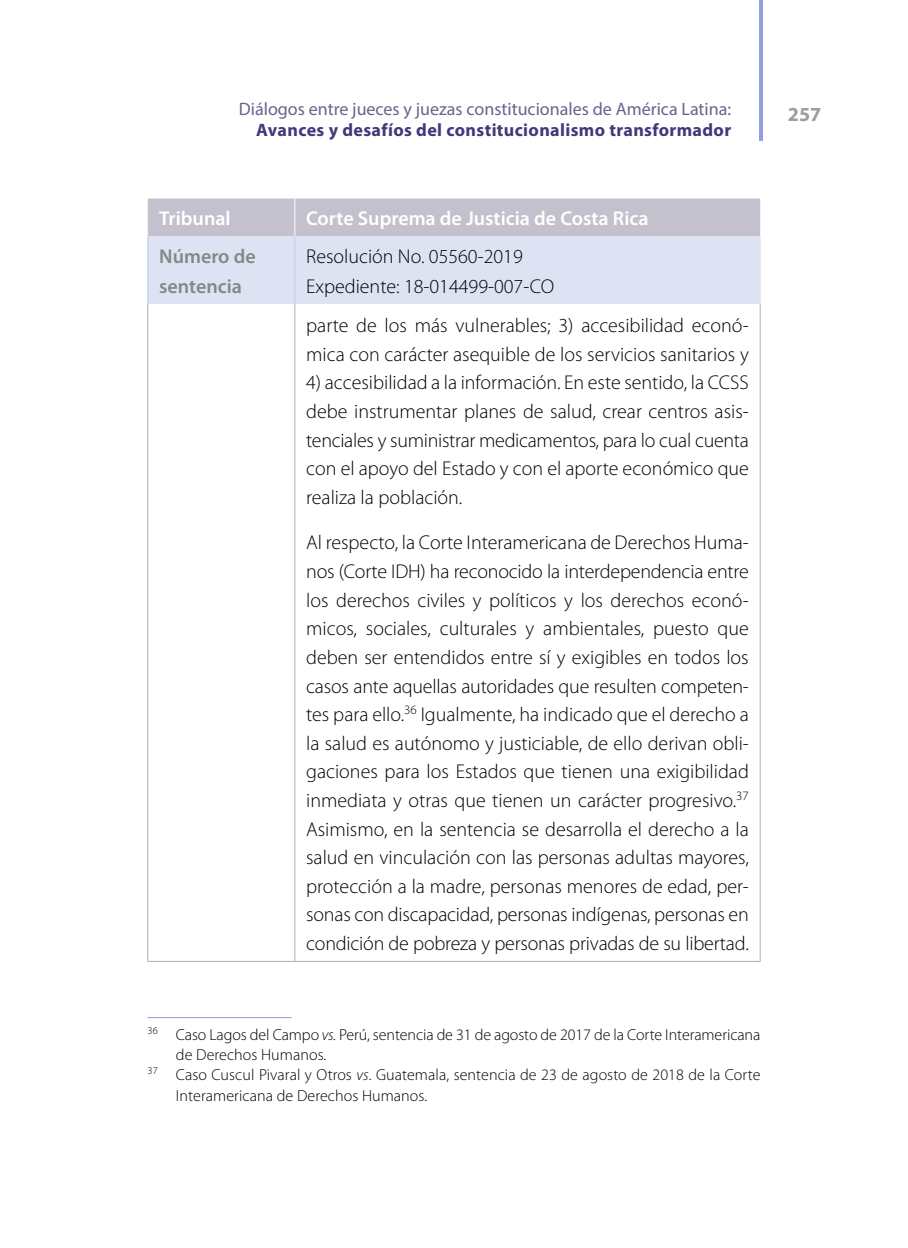
<style>
.page{position:relative;width:908px;height:1248px;background:#fff}
.page>*{position:absolute;margin:0;border:0;box-sizing:border-box;transform-origin:0 0}
.TablaCuerpo{font:300 20px/28.6px "Myriad Pro";color:#000;text-align:justify}
.TablaTitulo2{font:300 20px "Myriad Pro";color:#000}
.TablaTitulo1{font:600 20px "Myriad Pro";color:#fff}
.TablaColumnaIzq{font:600 20px/30px "Myriad Pro";color:#878787}
.t1{font:700 20px "Myriad Pro";color:#9d9d9c}
.t2{font:18px "Myriad Pro";color:#6b628d}
.t3{font:700 18px "Myriad Pro";letter-spacing:.02em;color:#473679}
.pie_página{font:300 16px/20px "Myriad Pro";letter-spacing:.005em;color:#000}
.s1{font-style:italic}
</style>
<div class="page">
<hr style="left:759px;top:0;width:3px;height:140px;background:#8fa1e0">
<svg style="left:148px;top:198px;width:611px;height:106px;background:#d4d7e6"></svg>
<hr style="left:294px;top:304px;width:1px;height:657px;background:#adabbc">
<hr style="left:147px;top:960px;width:148px;height:1px;background:#adabbc">
<hr style="left:295px;top:960px;width:465px;height:1px;background:#adabbc">
<hr style="left:147px;top:236px;width:1px;height:68px;background:#c0c8eb">
<hr style="left:759px;top:236px;width:1px;height:68px;background:#dee3f4">
<hr style="left:147px;top:304px;width:1px;height:657px;background:#adabbc">
<hr style="left:759px;top:304px;width:1px;height:657px;background:#adabbc">
<hr style="left:294px;top:198px;width:1px;height:38px;background:#fff">
<hr style="left:294px;top:236px;width:1px;height:68px;background:#c0c8eb">
<hr style="left:147px;top:1017px;width:144px;height:1px;background:#8a9cde">
<p class="t2" style="left:239px;top:97px;width:493px">Diálogos entre jueces y juezas constitucionales de América Latina:</p>
<p class="t3" style="left:256px;top:118px;width:476px">Avances y desafíos del constitucionalismo transformador</p>
<p class="TablaTitulo1" style="left:159px;top:205px;width:73px">Tribunal</p>
<p class="TablaTitulo1" style="left:306px;top:205px;width:344px">Corte Suprema de Justicia de Costa Rica</p>
<p class="TablaColumnaIzq" style="left:159px;top:240px;width:98px">Número de sentencia</p>
<p class="TablaTitulo2" style="left:306px;top:244px;width:218px">Resolución No. 05560-2019</p>
<p class="TablaTitulo2" style="left:306px;top:274px;width:249px">Expediente: 18-014499-007-CO</p>
<p class="TablaCuerpo" style="left:306px;top:311px;width:444px">parte de los más vulnerables; 3) accesibilidad econó&shy;mica con carácter asequible de los servicios sanitarios y</p>
<p class="TablaCuerpo" style="left:306px;top:368px;width:444px">4) accesibilidad a la información. En este sentido, la CCSS debe instrumentar planes de salud, crear centros asis&shy;tenciales y suministrar medicamentos, para lo cual cuenta con el apoyo del Estado y con el aporte económico que realiza la población.</p>
<p class="TablaCuerpo" style="left:306px;top:528px;width:444px">Al respecto, la Corte Interamericana de Derechos Huma&shy;nos (Corte IDH) ha reconocido la interdependencia entre los derechos civiles y políticos y los derechos econó&shy;micos, sociales, culturales y ambientales, puesto que deben ser entendidos entre sí y exigibles en todos los casos ante aquellas autoridades que resulten competen&shy;tes para ello.<sup>36</sup> Igualmente, ha indicado que el derecho a la salud es autónomo y justiciable, de ello derivan obli&shy;gaciones para los Estados que tienen una exigibilidad inmediata y otras que tienen un carácter progresivo.<sup>37<br></sup>Asimismo, en la sentencia se desarrolla el derecho a la salud en vinculación con las personas adultas mayores, protección a la madre, personas menores de edad, per&shy;sonas con discapacidad, personas indígenas, personas en condición de pobreza y personas privadas de su libertad.</p>
<p class="t1" style="left:787px;top:101px;width:35px">257</p>
<p class="pie_página" style="left:176px;top:1024px;width:585px;text-indent:-28px"><sup>36</sup> Caso Lagos del Campo <span class="s1">vs.</span> Perú, sentencia de 31 de agosto de 2017 de la Corte Interamericana de Derechos Humanos.</p>
<p class="pie_página" style="left:176px;top:1064px;width:585px;text-indent:-28px"><sup>37</sup> Caso Cuscul Pivaral y Otros <span class="s1">vs</span>. Guatemala, sentencia de 23 de agosto de 2018 de la Corte<br>Interamericana de Derechos Humanos.</p>
</div>
